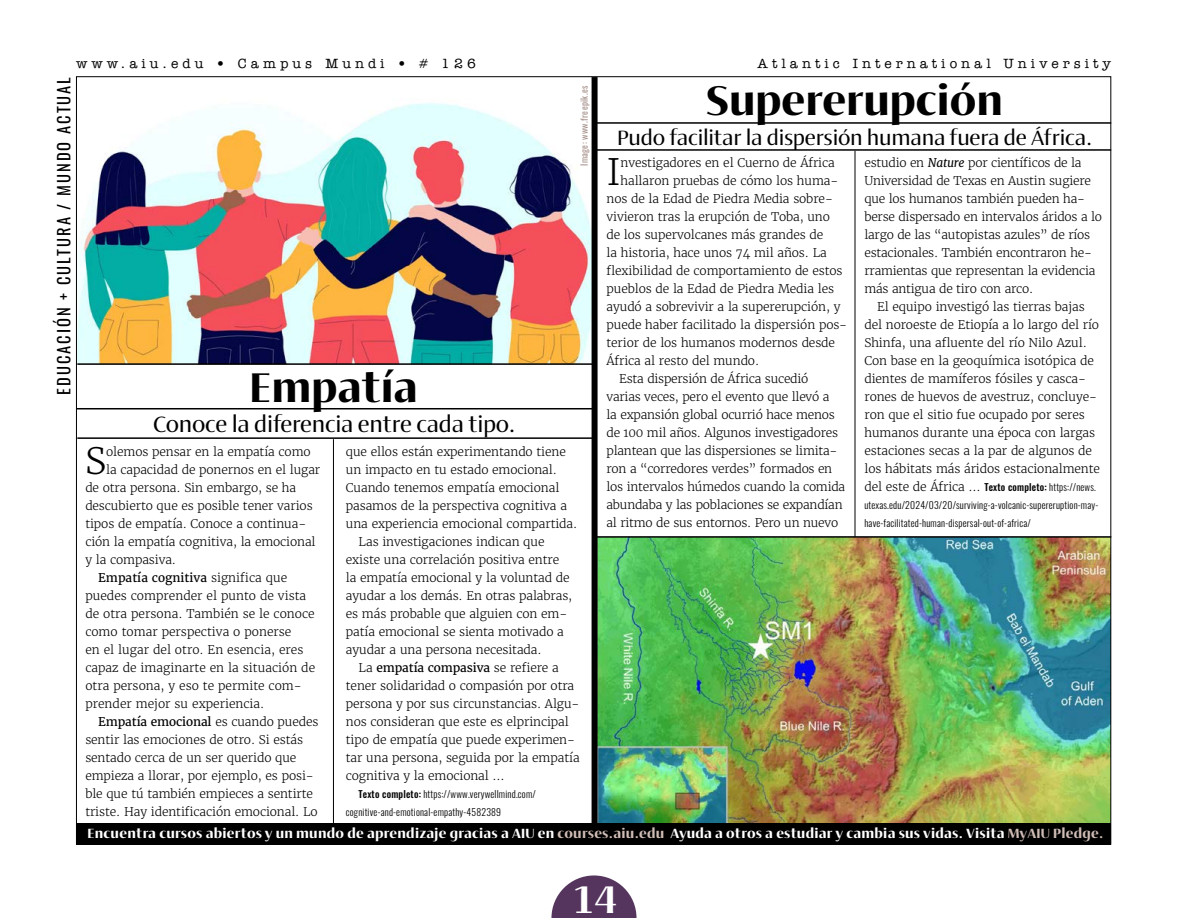
<style>
.page{position:relative;width:1188px;height:918px;background:#fff}
.page>*{position:absolute;margin:0;border:0;box-sizing:border-box;transform-origin:0 0}
.t1{font:800 42px "Ador Hairline";color:#000}
.t2{font:800 39px "Ador Hairline";color:#fff}
.t3{font:300 36.15px "Merriweather";color:#000}
.t4{font:500 22.5px "Ador Hairline";letter-spacing:-.01em;color:#000}
.t5{font:500 21px "Ador Hairline";letter-spacing:-.01em;color:#000}
.t6{font:16.5px "Oswald";letter-spacing:.12em;color:#000}
.t7{font:800 13.5px "Ador Hairline";letter-spacing:.02em;color:#fff}
.t8{font:500 13.5px "American Typewriter ITC Pro";letter-spacing:.3em;color:#000}
.t9{font:300 12px/18px "Merriweather";letter-spacing:-.01em;color:#000}
.t10{font:12px "Merriweather";letter-spacing:-.01em;color:#000}
.t11{font:300 9.75px/18px "Oswald";letter-spacing:.02em;color:#000}
.t12{font:9px "Oswald";letter-spacing:.04em;color:#a7938c}
.s1{font-weight:400;font-style:italic}
.s2{font-family:"Oswald";font-weight:500;font-size:9.75px}
.s3{font-family:"Oswald";font-size:9.75px}
.s4{font-weight:300}
.s5{font-weight:500}
.s6{color:#cfbcb5}
</style>
<div class="page">
<img style="left:598px;top:538px;width:511px;height:285px">
<img style="left:78px;top:78px;width:514px;height:285px">
<hr style="left:77px;top:408px;width:517px;height:1px;background:#000">
<hr style="left:77px;top:363px;width:518px;height:2px;background:#000">
<hr style="left:333px;top:439px;width:1px;height:385px;background:#000">
<hr style="left:77px;top:437px;width:517px;height:2px;background:#000">
<svg style="left:551px;top:875px;width:86px;height:43px"></svg>
<div style="left:592px;top:77px;width:6px;height:768px;background:#000"></div>
<hr style="left:855px;top:151px;width:1px;height:386px;background:#000">
<hr style="left:595px;top:149px;width:516px;height:2px;background:#000">
<hr style="left:595px;top:122px;width:516px;height:2px;background:#000">
<div style="left:76px;top:823px;width:1034px;height:22px;background:#000"></div>
<hr style="left:596px;top:536px;width:515px;height:2px;background:#000">
<p class="t8" style="left:76px;top:55px;width:401px">www.aiu.edu • Campus Mundi • # 126</p>
<p class="t8" style="left:758px;top:55px;width:355px">Atlantic International University</p>
<h1 class="t1" style="left:706px;top:68px;width:299px">Supererupción</h1>
<h3 class="t3" style="left:607px;top:149px;width:16px">I</h3>
<p class="t9" style="left:621px;top:153px;width:216px">nvestigadores en el Cuerno de África</p>
<h3 class="t6" style="left:49px;top:395px;width:319px;rotate:-90deg">EDUCACIÓN + CULTURA / MUNDO ACTUAL</h3>
<p class="t12" style="left:576px;top:166px;width:82px;rotate:-90deg">Image: www.freepik.es</p>
<h3 class="t5" style="left:617px;top:122px;width:477px">Pudo facilitar la dispersión humana fuera de África.</h3>
<p class="t9" style="left:864px;top:153px;width:239px">estudio en <span class="s1">Nature</span> por científicos de la Universidad de Texas en Austin sugiere que los humanos también pueden ha&shy;berse dispersado en intervalos áridos a lo largo de las “autopistas azules” de ríos estacionales. También encontraron he&shy;rramientas que representan la evidencia más antigua de tiro con arco.</p>
<p class="t9" style="left:864px;top:297px;width:237px;text-indent:13px">El equipo investigó las tierras bajas del noroeste de Etiopía a lo largo del río Shinfa, una afluente del río Nilo Azul.<br>Con base en la geoquímica isotópica de dientes de mamíferos fósiles y casca&shy;rones de huevos de avestruz, concluye&shy;ron que el sitio fue ocupado por seres humanos durante una época con largas estaciones secas a la par de algunos de los hábitats más áridos estacionalmente del este de África ... <span class="s2">Texto completo:</span> <span class="s3">https://news.</span></p>
<p class="t11" style="left:864px;top:495px;width:235px">utexas.edu/2024/03/20/surviving-a-volcanic-supereruption-may&shy;have-facilitated-human-dispersal-out-of-africa/</p>
<p class="t9" style="left:621px;top:171px;width:219px">hallaron pruebas de cómo los huma-</p>
<p class="t9" style="left:607px;top:189px;width:228px">nos de la Edad de Piedra Media sobre-</p>
<p class="t9" style="left:607px;top:207px;width:225px">vivieron tras la erupción de Toba, uno</p>
<p class="t9" style="left:607px;top:225px;width:218px">de los supervolcanes más grandes de</p>
<p class="t9" style="left:607px;top:243px;width:222px">la historia, hace unos 74 mil años. La</p>
<p class="t9" style="left:607px;top:261px;width:238px">flexibilidad de comportamiento de estos</p>
<p class="t9" style="left:607px;top:279px;width:229px">pueblos de la Edad de Piedra Media les</p>
<p class="t9" style="left:607px;top:297px;width:235px">ayudó a sobrevivir a la supererupción, y</p>
<p class="t9" style="left:607px;top:315px;width:242px">puede haber facilitado la dispersión pos-</p>
<p class="t9" style="left:607px;top:333px;width:230px">terior de los humanos modernos desde</p>
<p class="t9" style="left:607px;top:351px;width:154px">África al resto del mundo.</p>
<p class="t9" style="left:619px;top:369px;width:191px">Esta dispersión de África sucedió</p>
<p class="t9" style="left:607px;top:387px;width:224px">varias veces, pero el evento que llevó a</p>
<p class="t9" style="left:607px;top:405px;width:230px">la expansión global ocurrió hace menos</p>
<p class="t9" style="left:607px;top:423px;width:233px">de 100 mil años. Algunos investigadores</p>
<p class="t9" style="left:607px;top:441px;width:232px">plantean que las dispersiones se limita-</p>
<p class="t9" style="left:607px;top:459px;width:227px">ron a “corredores verdes” formados en</p>
<p class="t9" style="left:607px;top:477px;width:240px">los intervalos húmedos cuando la comida</p>
<p class="t9" style="left:607px;top:495px;width:238px">abundaba y las poblaciones se expandían</p>
<p class="t9" style="left:607px;top:513px;width:233px">al ritmo de sus entornos. Pero un nuevo</p>
<h1 class="t1" style="left:249px;top:356px;width:170px">Empatía</h1>
<h3 class="t4" style="left:153px;top:408px;width:364px">Conoce la diferencia entre cada tipo.</h3>
<p class="t9" style="left:346px;top:443px;width:221px">que ellos están experimentando tiene</p>
<p class="t9" style="left:346px;top:461px;width:213px">un impacto en tu estado emocional.</p>
<p class="t9" style="left:346px;top:479px;width:215px">Cuando tenemos empatía emocional</p>
<p class="t9" style="left:346px;top:497px;width:223px">pasamos de la perspectiva cognitiva a</p>
<p class="t9" style="left:346px;top:515px;width:233px">una experiencia emocional compartida.</p>
<p class="t9" style="left:359px;top:533px;width:187px">Las investigaciones indican que</p>
<p class="t9" style="left:346px;top:551px;width:215px">existe una correlación positiva entre</p>
<p class="t9" style="left:346px;top:569px;width:225px">la empatía emocional y la voluntad de</p>
<p class="t9" style="left:346px;top:587px;width:228px">ayudar a los demás. En otras palabras,</p>
<p class="t9" style="left:346px;top:605px;width:223px">es más probable que alguien con em-</p>
<p class="t9" style="left:346px;top:623px;width:219px">patía emocional se sienta motivado a</p>
<p class="t9" style="left:346px;top:641px;width:197px">ayudar a una persona necesitada.</p>
<p class="t10" style="left:359px;top:660px;width:202px"><span class="s4">La</span> empatía compasiva <span class="s4">se refiere a</span></p>
<p class="t9" style="left:346px;top:677px;width:230px">tener solidaridad o compasión por otra</p>
<p class="t9" style="left:346px;top:695px;width:235px">persona y por sus circunstancias. Algu-</p>
<p class="t9" style="left:346px;top:713px;width:225px">nos consideran que este es elprincipal</p>
<p class="t9" style="left:346px;top:731px;width:231px">tipo de empatía que puede experimen-</p>
<p class="t9" style="left:346px;top:749px;width:235px">tar una persona, seguida por la empatía</p>
<p class="t9" style="left:346px;top:767px;width:160px">cognitiva y la emocional ...</p>
<p class="t11" style="left:346px;top:784px;width:191px;text-indent:13px"><span class="s5">Texto completo:</span> https://www.verywellmind.com/ cognitive-and-emotional-empathy-4582389</p>
<h3 class="t3" style="left:85px;top:439px;width:23px">S</h3>
<p class="t9" style="left:106px;top:443px;width:206px">olemos pensar en la empatía como</p>
<p class="t9" style="left:106px;top:461px;width:216px">la capacidad de ponernos en el lugar</p>
<p class="t9" style="left:85px;top:479px;width:212px">de otra persona. Sin embargo, se ha</p>
<p class="t9" style="left:85px;top:497px;width:229px">descubierto que es posible tener varios</p>
<p class="t9" style="left:85px;top:515px;width:222px">tipos de empatía. Conoce a continua-</p>
<p class="t9" style="left:85px;top:533px;width:232px">ción la empatía cognitiva, la emocional</p>
<p class="t9" style="left:85px;top:551px;width:92px">y la compasiva.</p>
<p class="t10" style="left:98px;top:570px;width:191px">Empatía cognitiva <span class="s4">significa que</span></p>
<p class="t9" style="left:85px;top:587px;width:222px">puedes comprender el punto de vista</p>
<p class="t9" style="left:85px;top:605px;width:231px">de otra persona. También se le conoce</p>
<p class="t9" style="left:85px;top:623px;width:208px">como tomar perspectiva o ponerse</p>
<p class="t9" style="left:85px;top:641px;width:220px">en el lugar del otro. En esencia, eres</p>
<p class="t9" style="left:85px;top:659px;width:231px">capaz de imaginarte en la situación de</p>
<p class="t9" style="left:85px;top:677px;width:218px">otra persona, y eso te permite com-</p>
<p class="t9" style="left:85px;top:695px;width:181px">prender mejor su experiencia.</p>
<p class="t10" style="left:98px;top:714px;width:222px">Empatía emocional <span class="s4">es cuando puedes</span></p>
<p class="t9" style="left:85px;top:731px;width:219px">sentir las emociones de otro. Si estás</p>
<p class="t9" style="left:85px;top:749px;width:213px">sentado cerca de un ser querido que</p>
<p class="t9" style="left:85px;top:767px;width:230px">empieza a llorar, por ejemplo, es posi-</p>
<p class="t9" style="left:85px;top:785px;width:229px">ble que tú también empieces a sentirte</p>
<p class="t9" style="left:85px;top:803px;width:234px">triste. Hay identificación emocional. Lo</p>
<p class="t7" style="left:87px;top:823px;width:1018px">Encuentra cursos abiertos y un mundo de aprendizaje gracias a AIU en <span class="s6">courses.aiu.edu</span> Ayuda a otros a estudiar y cambia sus vidas. Visita <span class="s6">MyAIU Pledge.</span></p>
<h2 class="t2" style="left:571px;top:869px;width:48px">14</h2>
</div>
